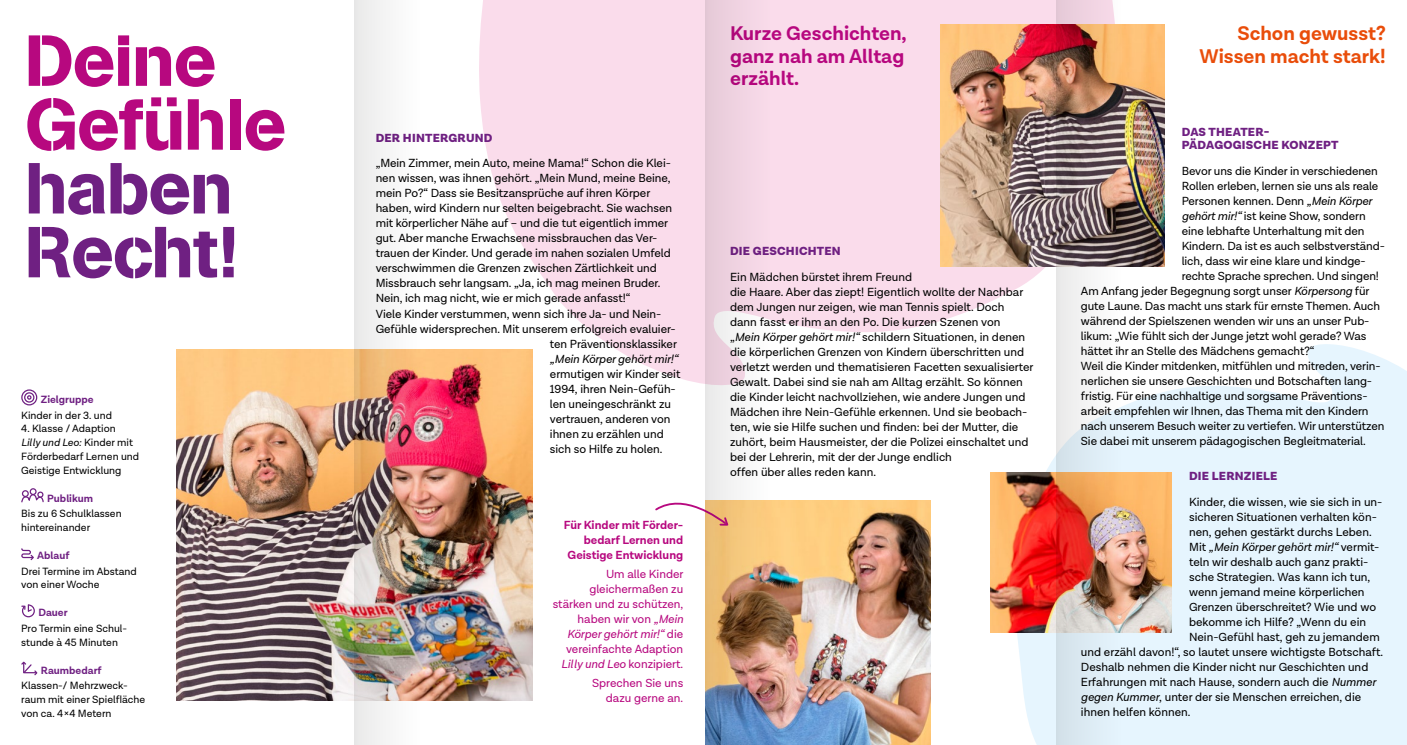
<style>
.page{position:relative;width:1407px;height:745px;background:#fff}
.page>*{position:absolute;margin:0;border:0;box-sizing:border-box;transform-origin:0 0}
.t1{font:71.25px/63.8px "AG Book Stencil";letter-spacing:-.02em;color:#b7087f}
.Fließtext__Headline{font:700 20px/22.5px "Lota Grotesque";color:#b7087f}
.Fließtext__Headline-2{font:700 20px/22.5px "Lota Grotesque";color:#e94d0a;text-align:right}
.Fließtext_Folder{font:11.88px/15px "Lota Grotesque";letter-spacing:-.005em;color:#000}
.Fließtext_Folder-2{font:11.88px/15px "Lota Grotesque";color:#b7087f;text-align:right}
.Fließtext__TopHeads{font:900 11.88px/13.1px "Lota Grotesque";letter-spacing:.02em;color:#6f2082}
.Fließtext_Folder-3{font:italic 11.88px "Lota Grotesque";letter-spacing:-.005em;color:#000}
.Fließtext_Folder-4{font:700 11.88px/15px "Lota Grotesque";color:#b7087f;text-align:right}
.FacBlock_fließ{font:10.62px/13.8px "Lota Grotesque";color:#000}
.FactBlock_Headline{font:700 10.62px "Lota Grotesque";color:#6f2082}
.s1{color:#6f2082}
.s2{font-style:italic}
.s3{font-style:normal}
</style>
<div class="page">
<svg style="left:1008px;top:344px;width:399px;height:400px;background:#e9f6fd"></svg>
<svg style="left:479px;top:0;width:647px;height:395px;fill:#fadceb"></svg>
<div style="left:21px;top:389px;width:16px;height:16px;border:1px solid #6f2082;border-radius:50%"></div>
<div style="left:24px;top:392px;width:10px;height:10px;border:1px solid #6f2082;border-radius:50%"></div>
<svg style="left:27px;top:395px;width:5px;height:4px"></svg>
<div style="left:22px;top:490px;width:7px;height:6px;border:1px solid #6f2082;border-radius:50%"></div>
<div style="left:30px;top:488px;width:7px;height:7px;border:1px solid #6f2082;border-radius:50%"></div>
<svg style="left:21px;top:491px;width:23px;height:12px"></svg>
<svg style="left:21px;top:548px;width:13px;height:13px"></svg>
<svg style="left:21px;top:604px;width:14px;height:13px"></svg>
<svg style="left:21px;top:661px;width:17px;height:15px"></svg>
<img style="left:990px;top:472px;width:181px;height:159px">
<img style="left:177px;top:349px;width:355px;height:351px">
<img style="left:941px;top:25px;width:223px;height:242px">
<img style="left:770px;top:500px;width:160px;height:244px">
<svg style="left:655px;top:502px;width:50px;height:10px"></svg>
<img style="left:1056px;top:0;width:65px;height:744px">
<svg style="left:705px;top:0;width:65px;height:744px"></svg>
<img style="left:354px;top:0;width:65px;height:744px">
<p class="t1" style="left:25px;top:28px;width:263px">Deine<br>Gefühle <span class="s1">haben<br>Recht!</span></p>
<p class="Fließtext__Headline" style="left:730px;top:23px;width:178px">Kurze Geschichten, ganz nah am Alltag erzählt.</p>
<p class="Fließtext__Headline-2" style="left:1199px;top:23px;width:188px">Schon gewusst?<br>Wissen macht stark!</p>
<p class="Fließtext__TopHeads" style="left:1181px;top:126px;width:158px">DAS THEATER-<br>PÄDAGOGISCHE KONZEPT</p>
<p class="Fließtext_Folder" style="left:1181px;top:164px;width:198px">Bevor uns die Kinder in verschiedenen</p>
<p class="Fließtext_Folder" style="left:1181px;top:179px;width:198px">Rollen erleben, lernen sie uns als reale</p>
<p class="Fließtext_Folder" style="left:1181px;top:194px;width:192px">Personen kennen. Denn <span class="s2">„Mein Körper</span></p>
<p class="Fließtext_Folder" style="left:1181px;top:209px;width:186px"><span class="s2">gehört mir!“</span> ist keine Show, sondern</p>
<p class="Fließtext_Folder" style="left:1181px;top:224px;width:184px">eine lebhafte Unterhaltung mit den</p>
<p class="Fließtext_Folder" style="left:1181px;top:239px;width:205px">Kindern. Da ist es auch selbstverständ-</p>
<p class="Fließtext_Folder" style="left:1181px;top:254px;width:186px">lich, dass wir eine klare und kindge-</p>
<p class="Fließtext_Folder" style="left:1181px;top:269px;width:199px">rechte Sprache sprechen. Und singen!</p>
<p class="Fließtext_Folder" style="left:1081px;top:284px;width:290px">Am Anfang jeder Begegnung sorgt unser <span class="s2">Körpersong</span> für</p>
<p class="Fließtext_Folder" style="left:1081px;top:299px;width:301px">gute Laune. Das macht uns stark für ernste Themen. Auch</p>
<p class="Fließtext_Folder" style="left:1081px;top:314px;width:290px">während der Spielszenen wenden wir uns an unser Pub-</p>
<p class="Fließtext_Folder" style="left:1081px;top:329px;width:287px">likum: „Wie fühlt sich der Junge jetzt wohl gerade? Was</p>
<p class="Fließtext_Folder" style="left:1081px;top:344px;width:235px">hättet ihr an Stelle des Mädchens gemacht?“</p>
<p class="Fließtext_Folder" style="left:1081px;top:359px;width:305px">Weil die Kinder mitdenken, mitfühlen und mitreden, verin&shy;nerlichen sie unsere Geschichten und Botschaften lang&shy;fristig. Für eine nachhaltige und sorgsame Präventions&shy;arbeit empfehlen wir Ihnen, das Thema mit den Kindern nach unserem Besuch weiter zu vertiefen. Wir unterstützen Sie dabei mit unserem pädagogischen Begleitmaterial.</p>
<p class="Fließtext__TopHeads" style="left:1189px;top:469px;width:90px">DIE LERNZIELE</p>
<p class="Fließtext_Folder" style="left:1189px;top:494px;width:195px">Kinder, die wissen, wie sie sich in un-</p>
<p class="Fließtext_Folder" style="left:1189px;top:509px;width:189px">sicheren Situationen verhalten kön-</p>
<p class="Fließtext_Folder" style="left:1189px;top:524px;width:184px">nen, gehen gestärkt durchs Leben.</p>
<p class="Fließtext_Folder-3" style="left:1189px;top:539px;width:192px"><span class="s3">Mit</span> „Mein Körper gehört mir!“ <span class="s3">vermit-</span></p>
<p class="Fließtext_Folder" style="left:1189px;top:554px;width:181px">teln wir deshalb auch ganz prakti-</p>
<p class="Fließtext_Folder" style="left:1189px;top:569px;width:183px">sche Strategien. Was kann ich tun,</p>
<p class="Fließtext_Folder" style="left:1189px;top:584px;width:177px">wenn jemand meine körperlichen</p>
<p class="Fließtext_Folder" style="left:1189px;top:599px;width:188px">Grenzen überschreitet? Wie und wo</p>
<p class="Fließtext_Folder" style="left:1189px;top:614px;width:179px">bekomme ich Hilfe? „Wenn du ein</p>
<p class="Fließtext_Folder" style="left:1189px;top:629px;width:192px">Nein-Gefühl hast, geh zu jemandem</p>
<p class="Fließtext_Folder" style="left:1081px;top:644px;width:304px">und erzähl davon!“, so lautet unsere wichtigste Botschaft.</p>
<p class="Fließtext_Folder" style="left:1081px;top:659px;width:289px">Deshalb nehmen die Kinder nicht nur Geschichten und</p>
<p class="Fließtext_Folder" style="left:1081px;top:674px;width:296px">Erfahrungen mit nach Hause, sondern auch die <span class="s2">Nummer</span></p>
<p class="Fließtext_Folder" style="left:1081px;top:689px;width:282px"><span class="s2">gegen Kummer</span>, unter der sie Menschen erreichen, die</p>
<p class="Fließtext_Folder" style="left:1081px;top:704px;width:111px">ihnen helfen können.</p>
<p class="Fließtext__TopHeads" style="left:376px;top:131px;width:118px">DER HINTERGRUND</p>
<p class="Fließtext_Folder" style="left:376px;top:156px;width:297px">„Mein Zimmer, mein Auto, meine Mama!“ Schon die Klei-</p>
<p class="Fließtext_Folder" style="left:376px;top:171px;width:296px">nen wissen, was ihnen gehört. „Mein Mund, meine Beine,</p>
<p class="Fließtext_Folder" style="left:376px;top:186px;width:276px">mein Po?“ Dass sie Besitzansprüche auf ihren Körper</p>
<p class="Fließtext_Folder" style="left:376px;top:201px;width:298px">haben, wird Kindern nur selten beigebracht. Sie wachsen</p>
<p class="Fließtext_Folder" style="left:376px;top:216px;width:294px">mit körperlicher Nähe auf – und die tut eigentlich immer</p>
<p class="Fließtext_Folder" style="left:376px;top:231px;width:283px">gut. Aber manche Erwachsene missbrauchen das Ver-</p>
<p class="Fließtext_Folder" style="left:376px;top:246px;width:296px">trauen der Kinder. Und gerade im nahen sozialen Umfeld</p>
<p class="Fließtext_Folder" style="left:376px;top:261px;width:283px">verschwimmen die Grenzen zwischen Zärtlichkeit und</p>
<p class="Fließtext_Folder" style="left:376px;top:276px;width:286px">Missbrauch sehr langsam. „Ja, ich mag meinen Bruder.</p>
<p class="Fließtext_Folder" style="left:376px;top:291px;width:256px">Nein, ich mag nicht, wie er mich gerade anfasst!“</p>
<p class="Fließtext_Folder" style="left:376px;top:306px;width:287px">Viele Kinder verstummen, wenn sich ihre Ja- und Nein-</p>
<p class="Fließtext_Folder" style="left:376px;top:321px;width:301px">Gefühle widersprechen. Mit unserem erfolgreich evaluier-</p>
<p class="Fließtext_Folder" style="left:550px;top:336px;width:129px">ten Präventionsklassiker</p>
<p class="Fließtext_Folder-3" style="left:550px;top:351px;width:130px">„Mein Körper gehört mir!“</p>
<p class="Fließtext_Folder" style="left:550px;top:366px;width:132px">ermutigen wir Kinder seit</p>
<p class="Fließtext_Folder" style="left:550px;top:381px;width:127px">1994, ihren Nein-Gefüh-</p>
<p class="Fließtext_Folder" style="left:550px;top:396px;width:123px">len uneingeschränkt zu</p>
<p class="Fließtext_Folder" style="left:550px;top:411px;width:122px">vertrauen, anderen von</p>
<p class="Fließtext_Folder" style="left:550px;top:426px;width:115px">ihnen zu erzählen und</p>
<p class="Fließtext_Folder" style="left:550px;top:441px;width:114px">sich so Hilfe zu holen.</p>
<p class="Fließtext__TopHeads" style="left:730px;top:245px;width:112px">DIE GESCHICHTEN</p>
<p class="Fließtext_Folder" style="left:730px;top:269px;width:305px">Ein Mädchen bürstet ihrem Freund<br>die Haare. Aber das ziept! Eigentlich wollte der Nachbar dem Jungen nur zeigen, wie man Tennis spielt. Doch dann fasst er ihm an den Po. Die kurzen Szenen von<br>„<span class="s2">Mein Körper gehört mir!“</span> schildern Situationen, in denen die körperlichen Grenzen von Kindern überschritten und verletzt werden und thematisieren Facetten sexualisierter Gewalt. Dabei sind sie nah am Alltag erzählt. So können die Kinder leicht nachvollziehen, wie andere Jungen und Mädchen ihre Nein-Gefühle erkennen. Und sie beobach&shy;ten, wie sie Hilfe suchen und finden: bei der Mutter, die zuhört, beim Hausmeister, der die Polizei einschaltet und bei der Lehrerin, mit der der Junge endlich<br>offen über alles reden kann.</p>
<p class="FactBlock_Headline" style="left:41px;top:393px;width:54px">Zielgruppe</p>
<p class="FacBlock_fließ" style="left:21px;top:408px;width:92px">Kinder in der 3. und</p>
<p class="FacBlock_fließ" style="left:21px;top:422px;width:119px">4. Klasse / Adaption<br><span class="s2">Lilly und Leo:</span> Kinder mit<br>Förderbedarf Lernen und<br>Geistige Entwicklung</p>
<p class="FactBlock_Headline" style="left:47px;top:491px;width:47px">Publikum</p>
<p class="FacBlock_fließ" style="left:21px;top:507px;width:102px">Bis zu 6 Schulklassen hintereinander</p>
<p class="FactBlock_Headline" style="left:37px;top:549px;width:34px">Ablauf</p>
<p class="FacBlock_fließ" style="left:21px;top:564px;width:117px">Drei Termine im Abstand von einer Woche</p>
<p class="FactBlock_Headline" style="left:38px;top:606px;width:31px">Dauer</p>
<p class="FacBlock_fließ" style="left:21px;top:621px;width:106px">Pro Termin eine Schul&shy;stunde à 45 Minuten</p>
<p class="FactBlock_Headline" style="left:41px;top:663px;width:62px">Raumbedarf</p>
<p class="FacBlock_fließ" style="left:21px;top:678px;width:125px">Klassen-/ Mehrzweck&shy;raum mit einer Spielfläche von ca. 4×4 Metern</p>
<p class="Fließtext_Folder-4" style="left:564px;top:518px;width:121px">Für Kinder mit Förder&shy;bedarf Lernen und<br>Geistige Entwicklung</p>
<p class="Fließtext_Folder-2" style="left:553px;top:566px;width:132px">Um alle Kinder gleichermaßen zu stärken und zu schützen, haben wir von <span class="s2">„Mein<br>Körper gehört mir!“</span> die vereinfachte Adaption<br><span class="s2">Lilly und Leo</span> konzipiert.</p>
<p class="Fließtext_Folder-2" style="left:592px;top:675px;width:93px">Sprechen Sie uns dazu gerne an.</p>
</div>
